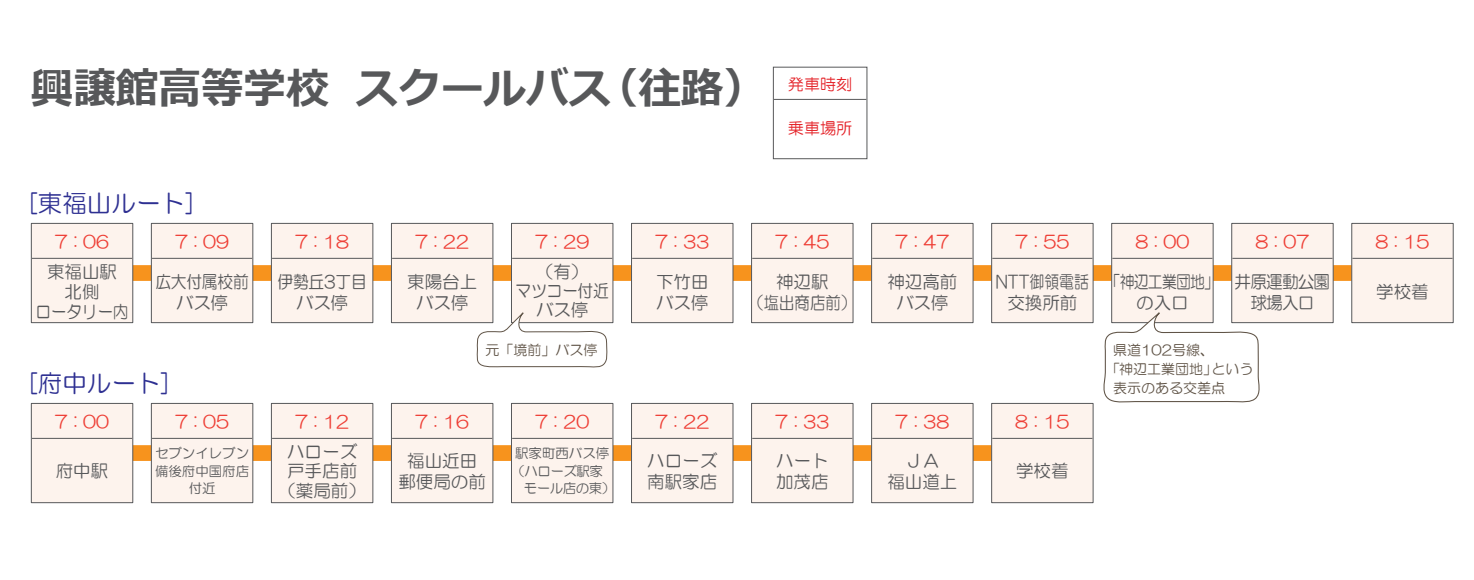
<style>
.page{position:relative;width:1474px;height:580px;background:#fff}
.page>*{position:absolute;margin:0;border:0;box-sizing:border-box;transform-origin:0 0}
.t1{font:700 42.52px "Meiryo";color:#57585a}
.t2{font:24.5px "HG Maru Gothic MPRO";color:#2e3092}
.t3{font:17.5px/21px "HG Maru Gothic MPRO";color:#57585a;text-align:center}
.t4{font:17.5px "HG Maru Gothic MPRO";color:#ee3e35}
.t5{font:17.5px/21px "HG Maru Gothic MPRO";color:#57585a;text-align:center;scale:.9 1}
.t6{font:17.5px/21px "HG Maru Gothic MPRO";color:#57585a;text-align:center;scale:.85 1}
.t7{font:17.5px/21px "HG Maru Gothic MPRO";letter-spacing:-.055em;color:#57585a;text-align:center;scale:.85 1}
.t8{font:17.5px/21px "HG Maru Gothic MPRO";letter-spacing:-.05em;color:#57585a;text-align:center;scale:.95 1}
.t9{font:16.1px "HG Maru Gothic MPRO";color:#e41f25}
.t10{font:14px "HG Maru Gothic MPRO";color:#605447}
.t11{font:13.47px/17.5px "HG Maru Gothic MPRO";color:#57585a;text-align:center}
</style>
<div class="page">
<div style="left:773px;top:67px;width:94px;height:92px;background:#fff;border:1px solid #57585a"></div>
<hr style="left:774px;top:99px;width:92px;height:1px;background:#57585a">
<div style="left:86px;top:265px;width:1294px;height:16px;background:#f7931d"></div>
<div style="left:31px;top:223px;width:102px;height:100px;background:#fdf3ed;border:1px solid #57585a"></div>
<hr style="left:32px;top:258px;width:100px;height:1px;background:#57585a">
<div style="left:151px;top:223px;width:102px;height:100px;background:#fdf3ed;border:1px solid #57585a"></div>
<hr style="left:152px;top:258px;width:100px;height:1px;background:#57585a">
<div style="left:271px;top:223px;width:102px;height:100px;background:#fdf3ed;border:1px solid #57585a"></div>
<hr style="left:272px;top:258px;width:100px;height:1px;background:#57585a">
<div style="left:391px;top:223px;width:102px;height:100px;background:#fdf3ed;border:1px solid #57585a"></div>
<hr style="left:392px;top:258px;width:100px;height:1px;background:#57585a">
<div style="left:511px;top:223px;width:102px;height:100px;background:#fdf3ed;border:1px solid #57585a"></div>
<hr style="left:512px;top:258px;width:100px;height:1px;background:#57585a">
<div style="left:631px;top:223px;width:102px;height:100px;background:#fdf3ed;border:1px solid #57585a"></div>
<hr style="left:632px;top:258px;width:100px;height:1px;background:#57585a">
<div style="left:751px;top:223px;width:102px;height:100px;background:#fdf3ed;border:1px solid #57585a"></div>
<hr style="left:752px;top:258px;width:100px;height:1px;background:#57585a">
<div style="left:871px;top:223px;width:102px;height:100px;background:#fdf3ed;border:1px solid #57585a"></div>
<hr style="left:872px;top:258px;width:100px;height:1px;background:#57585a">
<div style="left:991px;top:223px;width:102px;height:100px;background:#fdf3ed;border:1px solid #57585a"></div>
<hr style="left:992px;top:258px;width:100px;height:1px;background:#57585a">
<div style="left:1111px;top:223px;width:102px;height:100px;background:#fdf3ed;border:1px solid #57585a"></div>
<hr style="left:1112px;top:258px;width:100px;height:1px;background:#57585a">
<div style="left:1231px;top:223px;width:102px;height:100px;background:#fdf3ed;border:1px solid #57585a"></div>
<hr style="left:1232px;top:258px;width:100px;height:1px;background:#57585a">
<div style="left:1351px;top:223px;width:102px;height:100px;background:#fdf3ed;border:1px solid #57585a"></div>
<hr style="left:1352px;top:258px;width:100px;height:1px;background:#57585a">
<div style="left:86px;top:445px;width:940px;height:15px;background:#f7931d"></div>
<div style="left:31px;top:402px;width:102px;height:100px;background:#fdf3ed;border:1px solid #57585a"></div>
<hr style="left:32px;top:437px;width:100px;height:1px;background:#57585a">
<div style="left:151px;top:402px;width:102px;height:100px;background:#fdf3ed;border:1px solid #57585a"></div>
<hr style="left:152px;top:437px;width:100px;height:1px;background:#57585a">
<div style="left:271px;top:402px;width:102px;height:100px;background:#fdf3ed;border:1px solid #57585a"></div>
<hr style="left:272px;top:437px;width:100px;height:1px;background:#57585a">
<div style="left:391px;top:402px;width:102px;height:100px;background:#fdf3ed;border:1px solid #57585a"></div>
<hr style="left:392px;top:437px;width:100px;height:1px;background:#57585a">
<div style="left:511px;top:402px;width:102px;height:100px;background:#fdf3ed;border:1px solid #57585a"></div>
<hr style="left:512px;top:437px;width:100px;height:1px;background:#57585a">
<div style="left:631px;top:402px;width:102px;height:100px;background:#fdf3ed;border:1px solid #57585a"></div>
<hr style="left:632px;top:437px;width:100px;height:1px;background:#57585a">
<div style="left:751px;top:402px;width:102px;height:100px;background:#fdf3ed;border:1px solid #57585a"></div>
<hr style="left:752px;top:437px;width:100px;height:1px;background:#57585a">
<div style="left:871px;top:402px;width:102px;height:100px;background:#fdf3ed;border:1px solid #57585a"></div>
<hr style="left:872px;top:437px;width:100px;height:1px;background:#57585a">
<div style="left:991px;top:402px;width:102px;height:100px;background:#fdf3ed;border:1px solid #57585a"></div>
<hr style="left:992px;top:437px;width:100px;height:1px;background:#57585a">
<svg style="left:1103px;top:311px;width:159px;height:92px"></svg>
<svg style="left:475px;top:311px;width:134px;height:56px"></svg>
<h1 class="t1" style="left:31px;top:59px;width:736px">興譲館高等学校 スクールバス（往路）</h1>
<p class="t9" style="left:788px;top:76px;width:66px">発車時刻</p>
<p class="t9" style="left:788px;top:120px;width:66px">乗車場所</p>
<h2 class="t2" style="left:28px;top:191px;width:169px">[東福山ルート]</h2>
<p class="t4" style="left:55px;top:232px;width:56px">7 : 06</p>
<p class="t3" style="left:35px;top:261px;width:95px;line-height:20.1px">東福山駅<br>北側<br>ロータリー内</p>
<p class="t4" style="left:175px;top:232px;width:56px">7 : 09</p>
<p class="t5" style="left:155px;top:270px;width:105px">広大付属校前バス停</p>
<h2 class="t2" style="left:28px;top:371px;width:144px">[府中ルート]</h2>
<p class="t4" style="left:55px;top:412px;width:56px">7 : 00</p>
<p class="t3" style="left:56px;top:460px;width:54px">府中駅</p>
<p class="t4" style="left:175px;top:412px;width:56px">7 : 05</p>
<p class="t11" style="left:155px;top:444px;width:96px">セブンイレブン備後府中国府店付近</p>
<p class="t4" style="left:295px;top:232px;width:56px">7 : 18</p>
<p class="t5" style="left:277px;top:270px;width:101px">伊勢丘3丁目バス停</p>
<p class="t4" style="left:295px;top:412px;width:56px">7 : 12</p>
<p class="t3" style="left:278px;top:442px;width:89px;line-height:19.2px">ハローズ戸手店前（薬局前）</p>
<p class="t4" style="left:415px;top:232px;width:56px">7 : 22</p>
<p class="t3" style="left:407px;top:270px;width:72px">東陽台上バス停</p>
<p class="t4" style="left:535px;top:232px;width:56px">7 : 29</p>
<p class="t3" style="left:515px;top:262px;width:95px;line-height:19.2px">（有）<br>マツコー付近バス停</p>
<p class="t10" style="left:485px;top:342px;width:113px">元「境前」バス停</p>
<p class="t4" style="left:415px;top:412px;width:56px">7 : 16</p>
<p class="t3" style="left:398px;top:449px;width:89px">福山近田郵便局の前</p>
<p class="t4" style="left:535px;top:412px;width:56px">7 : 20</p>
<p class="t11" style="left:515px;top:444px;width:96px">駅家町西バス停</p>
<p class="t11" style="left:511px;top:462px;width:93px">（ハローズ駅家</p>
<p class="t11" style="left:524px;top:479px;width:93px">モール店の東）</p>
<p class="t4" style="left:655px;top:232px;width:56px">7 : 33</p>
<p class="t3" style="left:656px;top:270px;width:54px;text-align:left">下竹田バス停</p>
<p class="t4" style="left:655px;top:412px;width:56px">7 : 22</p>
<p class="t3" style="left:647px;top:449px;width:71px;text-align:left">ハローズ南駅家店</p>
<p class="t4" style="left:775px;top:232px;width:56px">7 : 45</p>
<p class="t3" style="left:748px;top:270px;width:109px">神辺駅<br>（塩出商店前）</p>
<p class="t4" style="left:775px;top:412px;width:56px">7 : 33</p>
<p class="t3" style="left:776px;top:449px;width:54px;text-align:left">ハート加茂店</p>
<p class="t4" style="left:895px;top:232px;width:56px">7 : 47</p>
<p class="t3" style="left:887px;top:270px;width:72px">神辺高前バス停</p>
<p class="t4" style="left:895px;top:412px;width:56px">7 : 38</p>
<p class="t3" style="left:887px;top:449px;width:71px">ＪＡ<br>福山道上</p>
<p class="t4" style="left:1015px;top:232px;width:56px">7 : 55</p>
<p class="t6" style="left:995px;top:270px;width:111px">NTT御領電話交換所前</p>
<p class="t4" style="left:1015px;top:412px;width:56px">8 : 15</p>
<p class="t3" style="left:1016px;top:460px;width:54px">学校着</p>
<p class="t4" style="left:1135px;top:232px;width:56px">8 : 00</p>
<p class="t7" style="left:1105px;top:270px;width:135px">「神辺工業団地」の入口</p>
<p class="t4" style="left:1255px;top:232px;width:56px">8 : 07</p>
<p class="t8" style="left:1234px;top:270px;width:102px">井原運動公園球場入口</p>
<p class="t10" style="left:1113px;top:342px;width:103px">県道102号線、</p>
<p class="t10" style="left:1106px;top:361px;width:149px">「神辺工業団地」という</p>
<p class="t10" style="left:1113px;top:381px;width:113px">表示のある交差点</p>
<p class="t4" style="left:1375px;top:232px;width:56px">8 : 15</p>
<p class="t3" style="left:1376px;top:281px;width:54px">学校着</p>
</div>
